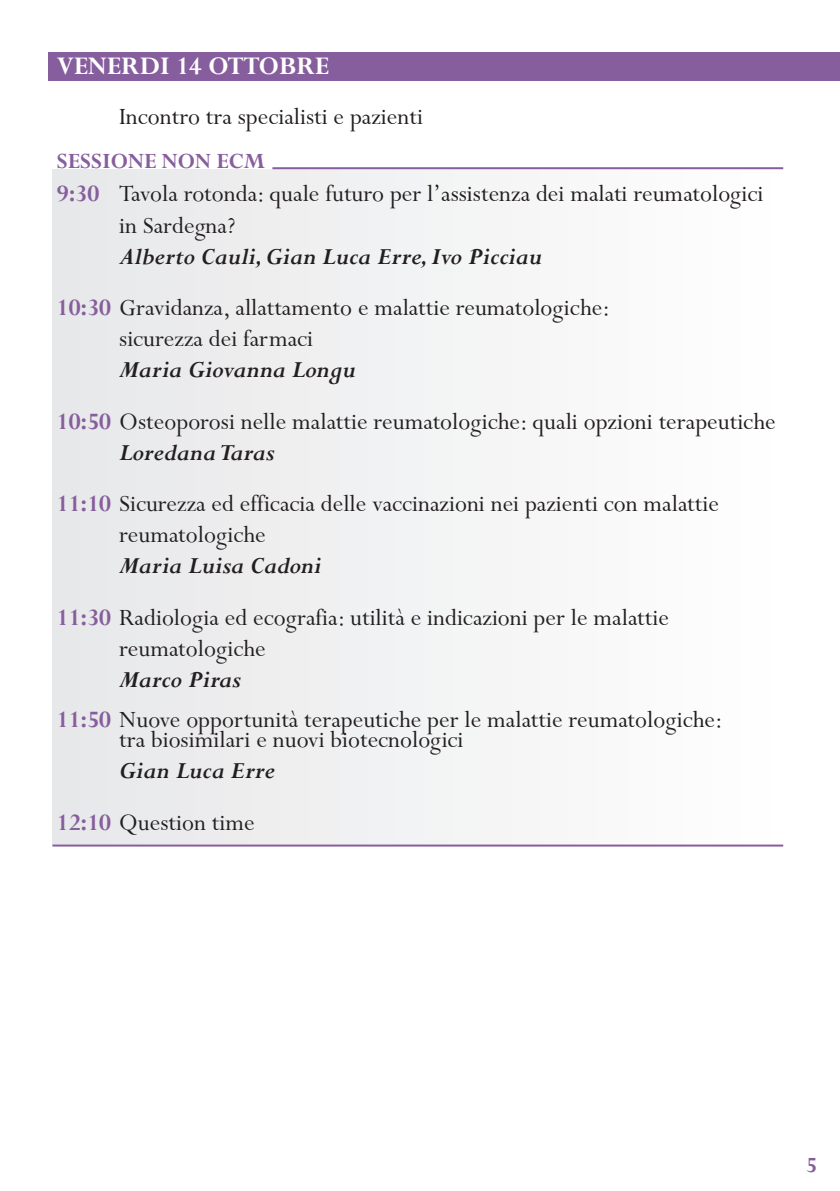
<style>
.page{position:relative;width:840px;height:1191px;background:#fff}
.page>*{position:absolute;margin:0;border:0;box-sizing:border-box;transform-origin:0 0}
.t1{font:700 28px "Perpetua";color:#fff}
.t2{font:26px/31.2px "Perpetua";color:#231f20}
.nomi{font:italic 700 26px "Perpetua";color:#231f20}
.t3{font:700 24px "Perpetua";color:#875e9d}
.s1{font-weight:700;color:#875e9d}
</style>
<div class="page">
<div style="left:52px;top:169px;width:735px;height:676px;background:#f2f3f4"></div>
<hr style="left:52px;top:844px;width:730px;height:2px;background:#875e9d">
<hr style="left:272px;top:167px;width:510px;height:2px;background:#875e9d">
<div style="left:48px;top:52px;width:791px;height:29px;background:#875e9d"></div>
<p class="t1" style="left:57px;top:51px;width:273px">VENERDI 14 OTTOBRE</p>
<p class="t2" style="left:119px;top:102px;width:305px">Incontro tra specialisti e pazienti</p>
<p class="t3" style="left:57px;top:148px;width:210px">SESSIONE NON ECM</p>
<p class="t2" style="left:119px;top:179px;width:645px;text-indent:-62px"><span class="s1">9:30</span> Tavola rotonda: quale futuro per l’assistenza dei malati reumatologici in Sardegna?</p>
<p class="nomi" style="left:119px;top:243px;width:424px">Alberto Cauli, Gian Luca Erre, Ivo Picciau</p>
<p class="t2" style="left:57px;top:293px;width:554px"><span class="s1">10:30</span> Gravidanza, allattamento e malattie reumatologiche:</p>
<p class="t2" style="left:119px;top:324px;width:195px">sicurezza dei farmaci</p>
<p class="nomi" style="left:119px;top:356px;width:238px">Maria Giovanna Longu</p>
<p class="t2" style="left:57px;top:406px;width:720px"><span class="s1">10:50</span> Osteoporosi nelle malattie reumatologiche: quali opzioni terapeutiche</p>
<p class="nomi" style="left:119px;top:439px;width:157px">Loredana Taras</p>
<p class="t2" style="left:119px;top:489px;width:601px;text-indent:-62px"><span class="s1">11:10</span> Sicurezza ed efficacia delle vaccinazioni nei pazienti con malattie reumatologiche</p>
<p class="nomi" style="left:119px;top:552px;width:204px">Maria Luisa Cadoni</p>
<p class="t2" style="left:119px;top:602px;width:551px;text-indent:-62px"><span class="s1">11:30</span> Radiologia ed ecografia: utilità e indicazioni per le malattie reumatologiche</p>
<p class="nomi" style="left:119px;top:666px;width:123px">Marco Piras</p>
<p class="t2" style="left:57px;top:705px;width:667px"><span class="s1">11:50</span> Nuove opportunità terapeutiche per le malattie reumatologiche:</p>
<p class="t2" style="left:119px;top:725px;width:346px">tra biosimilari e nuovi biotecnologici</p>
<p class="nomi" style="left:119px;top:757px;width:157px">Gian Luca Erre</p>
<p class="t2" style="left:57px;top:807px;width:199px"><span class="s1">12:10</span> Question time</p>
<p class="t3" style="left:805px;top:1152px;width:12px">5</p>
</div>
